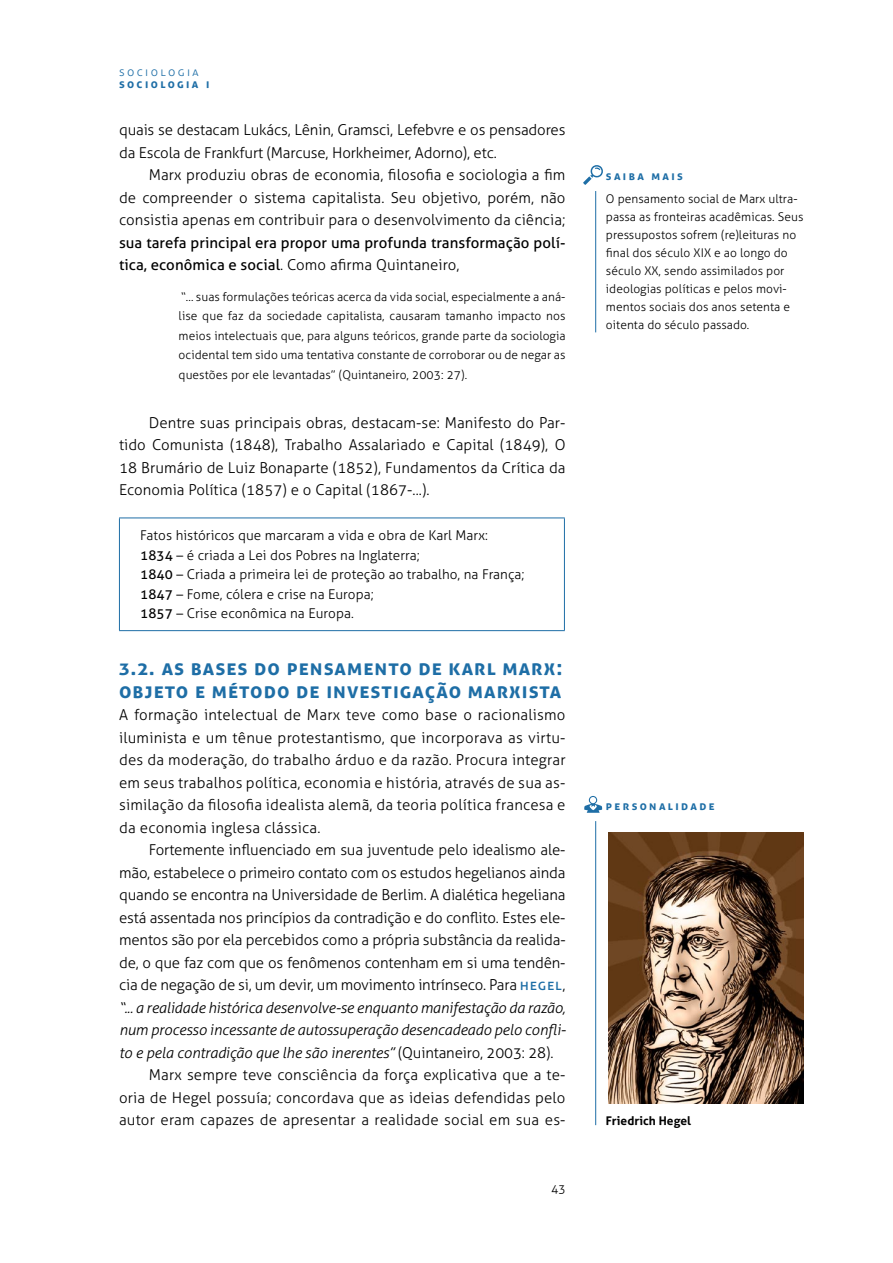
<style>
.page{position:relative;width:893px;height:1263px;background:#fff}
.page>*{position:absolute;margin:0;border:0;box-sizing:border-box;transform-origin:0 0}
.t1{font:700 21px/22.5px "Aller";letter-spacing:.05em;color:#1e6ea6}
.t2{font:300 15px/22.5px "Aller";letter-spacing:-.01em;color:#000;text-align:justify}
.t3{font:italic 300 15px "Aller";letter-spacing:-.01em;color:#000}
.t4{font:300 15px "Aller";letter-spacing:.01em;color:#000}
.t5{font:15px/22.5px "Aller";letter-spacing:.005em;color:#000}
.t6{font:300 13.5px/19.5px "Aller";letter-spacing:.005em;color:#000}
.t7{font:300 12px/18px "Aller";letter-spacing:.005em;color:#000;text-align:justify}
.t8{font:700 12px "Aller";letter-spacing:.21em;color:#1e6ea6}
.t9{font:700 12px "Aller";letter-spacing:.005em;color:#000}
.t10{font:300 12px "Aller";color:#1e6ea6}
.s1{font-weight:300}
.s2{font-weight:400}
.s3{font-weight:400;color:#1e6ea6}
.s4{font-style:normal}
</style>
<div class="page">
<hr style="left:119px;top:517px;width:446px;height:1px;background:#1e6ea6">
<hr style="left:119px;top:518px;width:1px;height:112px;background:#1e6ea6">
<hr style="left:564px;top:518px;width:1px;height:112px;background:#1e6ea6">
<hr style="left:119px;top:630px;width:446px;height:1px;background:#1e6ea6">
<svg style="left:584px;top:796px;width:18px;height:17px"></svg>
<hr style="left:595px;top:821px;width:1px;height:304px;background:#1e6ea6">
<img style="left:608px;top:832px;width:196px;height:272px">
<svg style="left:583px;top:165px;width:20px;height:20px"></svg>
<hr style="left:595px;top:191px;width:1px;height:141px;background:#1e6ea6">
<p class="t10" style="left:119px;top:65px;width:81px">sociologia</p>
<p class="t8" style="left:119px;top:77px;width:92px">sociologia i</p>
<p class="t2" style="left:119px;top:118px;width:448px">quais se destacam Lukács, Lênin, Gramsci, Lefebvre e os pensadores da Escola de Frankfurt (Marcuse, Horkheimer, Adorno), etc.</p>
<p class="t2" style="left:119px;top:163px;width:448px;text-indent:30px">Marx produziu obras de economia, filosofia e sociologia a fim de compreender o sistema capitalista. Seu objetivo, porém, não consistia apenas em contribuir para o desenvolvimento da ciência;</p>
<p class="t5" style="left:119px;top:231px;width:448px">sua tarefa principal era propor uma profunda transformação polí&shy;tica, econômica e social<span class="s1">. Como afirma Quintaneiro,</span></p>
<p class="t7" style="left:179px;top:287px;width:388px;line-height:19.5px">“... suas formulações teóricas acerca da vida social, especialmente a aná&shy;lise que faz da sociedade capitalista, causaram tamanho impacto nos meios intelectuais que, para alguns teóricos, grande parte da sociologia ocidental tem sido uma tentativa constante de corroborar ou de negar as questões por ele levantadas” (Quintaneiro, 2003: 27).</p>
<p class="t2" style="left:119px;top:411px;width:448px;text-indent:30px">Dentre suas principais obras, destacam-se: Manifesto do Par&shy;tido Comunista (1848), Trabalho Assalariado e Capital (1849), O 18 Brumário de Luiz Bonaparte (1852), Fundamentos da Crítica da Economia Política (1857) e o Capital (1867-...).</p>
<p class="t6" style="left:140px;top:526px;width:386px">Fatos históricos que marcaram a vida e obra de Karl Marx:<br><span class="s2">1834</span> – é criada a Lei dos Pobres na Inglaterra;<br><span class="s2">1840</span> – Criada a primeira lei de proteção ao trabalho, na França; <span class="s2">1847</span> – Fome, cólera e crise na Europa;<br><span class="s2">1857</span> – Crise econômica na Europa.</p>
<p class="t8" style="left:606px;top:168px;width:78px">saiba mais</p>
<p class="t7" style="left:606px;top:189px;width:199px;text-align:left">O pensamento social de Marx ultra&shy;passa as fronteiras acadêmicas. Seus pressupostos sofrem (re)leituras no final dos século XIX e ao longo do século XX, sendo assimilados por ideologias políticas e pelos movi&shy;mentos sociais dos anos setenta e oitenta do século passado.</p>
<h1 class="t1" style="left:119px;top:656px;width:445px">3.2. As bases do pensamento de Karl Marx: objeto e método de investigação marxista</h1>
<p class="t2" style="left:119px;top:703px;width:448px">A formação intelectual de Marx teve como base o racionalismo iluminista e um tênue protestantismo, que incorporava as virtu&shy;des da moderação, do trabalho árduo e da razão. Procura integrar em seus trabalhos política, economia e história, através de sua as&shy;similação da filosofia idealista alemã, da teoria política francesa e da economia inglesa clássica.</p>
<p class="t2" style="left:149px;top:838px;width:418px">Fortemente influenciado em sua juventude pelo idealismo ale-</p>
<p class="t2" style="left:119px;top:861px;width:448px">mão, estabelece o primeiro contato com os estudos hegelianos ainda</p>
<p class="t2" style="left:119px;top:883px;width:448px">quando se encontra na Universidade de Berlim. A dialética hegeliana</p>
<p class="t2" style="left:119px;top:906px;width:448px">está assentada nos princípios da contradição e do conflito. Estes ele-</p>
<p class="t2" style="left:119px;top:928px;width:448px">mentos são por ela percebidos como a própria substância da realida-</p>
<p class="t2" style="left:119px;top:951px;width:448px">de, o que faz com que os fenômenos contenham em si uma tendên-</p>
<p class="t2" style="left:119px;top:973px;width:448px">cia de negação de si, um devir, um movimento intrínseco. Para <span class="s3">hegel</span>,</p>
<p class="t3" style="left:119px;top:998px;width:448px">“... a realidade histórica desenvolve-se enquanto manifestação da razão,</p>
<p class="t3" style="left:119px;top:1021px;width:448px">num processo incessante de autossuperação desencadeado pelo confli-</p>
<p class="t3" style="left:119px;top:1043px;width:436px">to e pela contradição que lhe são inerentes” <span class="s4">(Quintaneiro, 2003: 28).</span></p>
<p class="t4" style="left:149px;top:1066px;width:418px">Marx sempre teve consciência da força explicativa que a te-</p>
<p class="t4" style="left:119px;top:1088px;width:448px">oria de Hegel possuía; concordava que as ideias defendidas pelo</p>
<p class="t4" style="left:119px;top:1111px;width:448px">autor eram capazes de apresentar a realidade social em sua es-</p>
<p class="t9" style="left:606px;top:1113px;width:87px">Friedrich Hegel</p>
<p class="t8" style="left:606px;top:798px;width:110px">personalidade</p>
<p class="t7" style="left:551px;top:1179px;width:16px">43</p>
</div>
